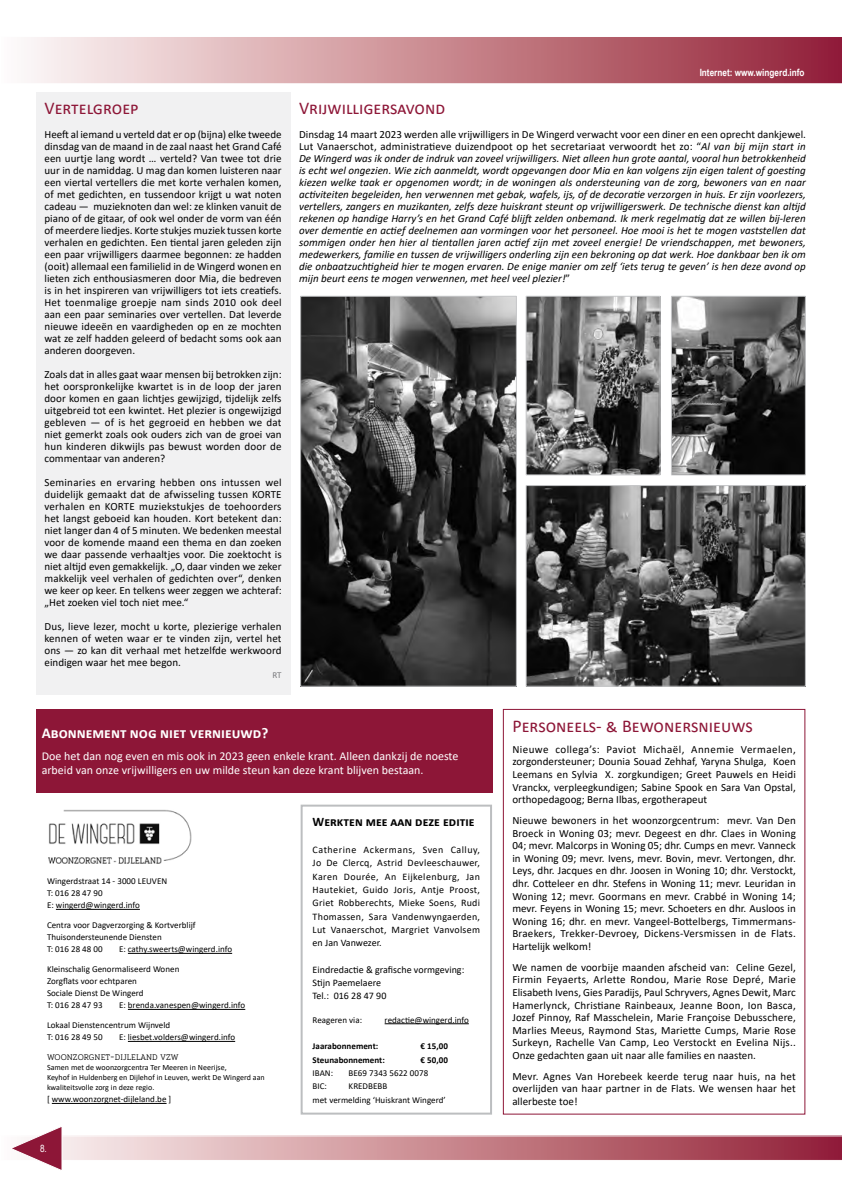
<style>
.page{position:relative;width:842px;height:1191px;background:#fff}
.page>*{position:absolute;margin:0;border:0;box-sizing:border-box;transform-origin:0 0}
.t1{font:18px "Calibri";color:#8d1637}
.t2{font:700 15px "Calibri";color:#fff}
.t3{font:700 13px "Calibri";color:#000}
.t4{font:12px/14.4px "Calibri";color:#fff}
.t5{font:11px/12px "Calibri";letter-spacing:.005em;color:#000;text-align:justify}
.t6{font:italic 11px/12px "Calibri";color:#000;text-align:justify}
.t7{font:10px/13.3px "Calibri";letter-spacing:.015em;color:#000;text-align:justify}
.t8{font:700 10px "Arial Narrow";color:#fff}
.t9{font:10px "Arial Narrow";color:#fff}
.t10{font:9px/12px "Calibri";color:#000}
.t11{font:700 9px "Calibri";color:#000}
.t12{font:9px "Calibri";color:#77787b}
.t13{font:8.4px "Bariol Serif";letter-spacing:.005em;color:#000}
.t14{font:8px/10px "Calibri";color:#000}
.s1{font-style:normal}
.s2{font-size:12px}
</style>
<div class="page">
<svg style="left:31px;top:37px;width:811px;height:47px;background:#c98b94"></svg>
<svg style="left:12px;top:1126px;width:830px;height:44px"></svg>
<hr style="left:56px;top:909px;width:84px;height:1px;background:#000">
<hr style="left:128px;top:953px;width:104px;height:1px;background:#000">
<hr style="left:128px;top:1009px;width:117px;height:1px;background:#000">
<hr style="left:128px;top:1041px;width:107px;height:1px;background:#000">
<hr style="left:52px;top:1103px;width:115px;height:1px;background:#000">
<hr style="left:385px;top:1023px;width:84px;height:1px;background:#000">
<div style="left:301px;top:804px;width:191px;height:310px;border:2px solid #bcbec0"></div>
<img style="left:48px;top:809px;width:144px;height:55px">
<div style="left:503px;top:709px;width:302px;height:405px;border:1px solid #8d1637"></div>
<div style="left:36px;top:709px;width:456px;height:83px;background:#8d1637"></div>
<div style="left:36px;top:92px;width:254px;height:602px;background:#f1f1f2"></div>
<img style="left:528px;top:298px;width:130px;height:175px">
<div style="left:526px;top:296px;width:134px;height:179px;border:1px solid #c7c8ca"></div>
<img style="left:302px;top:298px;width:213px;height:386px">
<div style="left:300px;top:296px;width:217px;height:390px;border:1px solid #c7c8ca"></div>
<img style="left:528px;top:487px;width:276px;height:197px">
<div style="left:526px;top:485px;width:280px;height:201px;border:1px solid #c7c8ca"></div>
<img style="left:673px;top:298px;width:131px;height:175px">
<div style="left:671px;top:296px;width:135px;height:179px;border:1px solid #c7c8ca"></div>
<h1 class="t1" style="left:45px;top:96px;width:96px">Vertelgroep</h1>
<p class="t5" style="left:45px;top:128px;width:239px">Heeft al iemand u verteld dat er op (bijna) elke tweede dinsdag van de maand in de zaal naast het Grand Café een uurtje lang wordt … verteld? Van twee tot drie uur in de namiddag. U mag dan komen luisteren naar een viertal vertellers die met korte verhalen komen, of met gedichten, en tussendoor krijgt u wat noten cadeau — muzieknoten dan wel: ze klinken vanuit de piano of de gitaar, of ook wel onder de vorm van één of meerdere liedjes. Korte stukjes muziek tussen korte verhalen en gedichten. Een tiental jaren geleden zijn een paar vrijwilligers daarmee begonnen: ze hadden (ooit) allemaal een familielid in de Wingerd wonen en lieten zich enthousiasmeren door Mia, die bedreven is in het inspireren van vrijwilligers tot iets creatiefs.<br>Het toenmalige groepje nam sinds 2010 ook deel aan een paar seminaries over vertellen. Dat leverde nieuwe ideeën en vaardigheden op en ze mochten wat ze zelf hadden geleerd of bedacht soms ook aan anderen doorgeven.</p>
<p class="t5" style="left:45px;top:368px;width:239px">Zoals dat in alles gaat waar mensen bij betrokken zijn: het oorspronkelijke kwartet is in de loop der jaren door komen en gaan lichtjes gewijzigd, tijdelijk zelfs uitgebreid tot een kwintet. Het plezier is ongewijzigd gebleven — of is het gegroeid en hebben we dat niet gemerkt zoals ook ouders zich van de groei van hun kinderen dikwijls pas bewust worden door de commentaar van anderen?</p>
<p class="t5" style="left:45px;top:476px;width:239px">Seminaries en ervaring hebben ons intussen wel duidelijk gemaakt dat de afwisseling tussen KORTE verhalen en KORTE muziekstukjes de toehoorders het langst geboeid kan houden. Kort betekent dan: niet langer dan 4 of 5 minuten. We bedenken meestal voor de komende maand een thema en dan zoeken we daar passende verhaaltjes voor. Die zoektocht is niet altijd even gemakkelijk. „O, daar vinden we zeker makkelijk veel verhalen of gedichten over“, denken we keer op keer. En telkens weer zeggen we achteraf: „Het zoeken viel toch niet mee.“</p>
<p class="t5" style="left:45px;top:620px;width:239px">Dus, lieve lezer, mocht u korte, plezierige verhalen kennen of weten waar er te vinden zijn, vertel het ons — zo kan dit verhaal met hetzelfde werkwoord eindigen waar het mee begon.</p>
<p class="t12" style="left:272px;top:669px;width:11px">RT</p>
<p class="t8" style="left:700px;top:65px;width:106px">Internet: www.wingerd.info</p>
<h1 class="t1" style="left:299px;top:96px;width:148px">Vrijwilligersavond</h1>
<p class="t6" style="left:299px;top:128px;width:508px"><span class="s1">Dinsdag 14 maart 2023 werden alle vrijwilligers in De Wingerd verwacht voor een diner en een oprecht dankjewel.<br>Lut Vanaerschot, administratieve duizendpoot op het secretariaat verwoordt het zo: “</span>Al van bij mijn start in De Wingerd was ik onder de indruk van zoveel vrijwilligers. Niet alleen hun grote aantal, vooral hun betrokkenheid is echt wel ongezien. Wie zich aanmeldt, wordt opgevangen door Mia en kan volgens zijn eigen talent of goesting kiezen welke taak er opgenomen wordt; in de woningen als ondersteuning van de zorg, bewoners van en naar activiteiten begeleiden, hen verwennen met gebak, wafels, ijs, of de decoratie verzorgen in huis. Er zijn voorlezers, vertellers, zangers en muzikanten, zelfs deze huiskrant steunt op vrijwilligerswerk. De technische dienst kan altijd rekenen op handige Harry’s en het Grand Café blijft zelden onbemand. Ik merk regelmatig dat ze willen bij-leren over dementie en actief deelnemen aan vormingen voor het personeel. Hoe mooi is het te mogen vaststellen dat sommigen onder hen hier al tientallen jaren actief zijn met zoveel energie! De vriendschappen, met bewoners, medewerkers, familie en tussen de vrijwilligers onderling zijn een bekroning op dat werk. Hoe dankbaar ben ik om die onbaatzuchtigheid hier te mogen ervaren. De enige manier om zelf ‘iets terug te geven’ is hen deze avond op mijn beurt eens te mogen verwennen, met heel veel plezier!<span class="s1">”</span></p>
<h2 class="t2" style="left:42px;top:723px;width:228px">Abonnement nog niet vernieuwd?</h2>
<p class="t4" style="left:42px;top:748px;width:418px">Doe het dan nog even en mis ook in 2023 geen enkele krant. Alleen dankzij de noeste arbeid van onze vrijwilligers en uw milde steun kan deze krant blijven bestaan.</p>
<p class="t10" style="left:47px;top:875px;width:122px">Wingerdstraat 14 - 3000 LEUVEN<br>T: 016 28 47 90<br>E: wingerd@wingerd.info</p>
<p class="t10" style="left:47px;top:919px;width:150px">Centra voor Dagverzorging &amp; Kortverblijf<br>Thuisondersteunende Diensten<br>T: 016 28 48 00</p>
<p class="t10" style="left:119px;top:943px;width:115px">E: cathy.sweerts@wingerd.info</p>
<p class="t10" style="left:47px;top:963px;width:134px">Kleinschalig Genormaliseerd Wonen<br>Zorgflats voor echtparen<br>Sociale Dienst De Wingerd<br>T: 016 28 47 93</p>
<p class="t10" style="left:119px;top:999px;width:128px">E: brenda.vanespen@wingerd.info</p>
<p class="t10" style="left:47px;top:1019px;width:125px">Lokaal Dienstencentrum Wijnveld<br>T: 016 28 49 50</p>
<p class="t10" style="left:119px;top:1031px;width:118px">E: liesbet.volders@wingerd.info</p>
<p class="t13" style="left:47px;top:1051px;width:133px">WOONZORGNET<span class="s2">-</span>DIJLELAND VZW</p>
<p class="t14" style="left:47px;top:1062px;width:219px">Samen met de woonzorgcentra Ter Meeren in Neerijse,<br>Keyhof in Huldenberg en Dijlehof in Leuven, werkt De Wingerd aan kwaliteitsvolle zorg in deze regio.</p>
<p class="t10" style="left:47px;top:1093px;width:126px">[ www.woonzorgnet-dijleland.be ]</p>
<p class="t9" style="left:40px;top:1141px;width:8px">8.</p>
<p class="t3" style="left:313px;top:813px;width:163px">Werkten mee aan deze editie</p>
<p class="t7" style="left:313px;top:842px;width:169px">Catherine Ackermans, Sven Calluy, Jo De Clercq, Astrid Devleeschauwer, Karen Dourée, An Eijkelenburg, Jan Hautekiet, Guido Joris, Antje Proost, Griet Robberechts, Mieke Soens, Rudi Thomassen, Sara Vandenwyngaerden, Lut Vanaerschot, Margriet Vanvolsem en Jan Vanwezer.</p>
<p class="t7" style="left:313px;top:962px;width:153px;text-align:left">Eindredactie &amp; grafische vormgeving:<br>Stijn Paemelaere<br>Tel.: 016 28 47 90</p>
<p class="t10" style="left:313px;top:1013px;width:51px">Reageren via:</p>
<p class="t10" style="left:385px;top:1013px;width:86px">redactie@wingerd.info</p>
<p class="t11" style="left:313px;top:1040px;width:67px">Jaarabonnement:</p>
<p class="t11" style="left:421px;top:1040px;width:29px">€ 15,00</p>
<p class="t11" style="left:313px;top:1053px;width:74px">Steunabonnement:</p>
<p class="t11" style="left:421px;top:1053px;width:29px">€ 50,00</p>
<p class="t10" style="left:313px;top:1066px;width:22px">IBAN:</p>
<p class="t10" style="left:349px;top:1066px;width:81px">BE69 7343 5622 0078</p>
<p class="t10" style="left:313px;top:1080px;width:16px">BIC:</p>
<p class="t10" style="left:313px;top:1079px;width:135px;line-height:13.3px;text-indent:36px">KREDBEBB<br>met vermelding ‘Huiskrant Wingerd’</p>
<h1 class="t1" style="left:512px;top:713px;width:242px">Personeels- &amp; Bewonersnieuws</h1>
<p class="t5" style="left:512px;top:742px;width:285px;line-height:12.6px">Nieuwe collega’s: Paviot Michaël, Annemie Vermaelen, zorgondersteuner; Dounia Souad Zehhaf, Yaryna Shulga, Koen Leemans en Sylvia X. zorgkundigen; Greet Pauwels en Heidi Vranckx, verpleegkundigen; Sabine Spook en Sara Van Opstal, orthopedagoog; Berna Ilbas, ergotherapeut</p>
<p class="t5" style="left:512px;top:814px;width:285px;line-height:12.6px">Nieuwe bewoners in het woonzorgcentrum: mevr. Van Den Broeck in Woning 03; mevr. Degeest en dhr. Claes in Woning 04; mevr. Malcorps in Woning 05; dhr. Cumps en mevr. Vanneck in Woning 09; mevr. Ivens, mevr. Bovin, mevr. Vertongen, dhr.<br>Leys, dhr. Jacques en dhr. Joosen in Woning 10; dhr. Verstockt, dhr. Cotteleer en dhr. Stefens in Woning 11; mevr. Leuridan in Woning 12; mevr. Goormans en mevr. Crabbé in Woning 14; mevr. Feyens in Woning 15; mevr. Schoeters en dhr. Ausloos in Woning 16; dhr. en mevr. Vangeel-Bottelbergs, Timmermans-Braekers, Trekker-Devroey, Dickens-Versmissen in de Flats.<br>Hartelijk welkom!</p>
<p class="t5" style="left:512px;top:960px;width:285px;line-height:12.6px">We namen de voorbije maanden afscheid van: Celine Gezel, Firmin Feyaerts, Arlette Rondou, Marie Rose Depré, Marie Elisabeth Ivens, Gies Paradijs, Paul Schryvers, Agnes Dewit, Marc Hamerlynck, Christiane Rainbeaux, Jeanne Boon, Ion Basca, Jozef Pinnoy, Raf Masschelein, Marie Françoise Debusschere, Marlies Meeus, Raymond Stas, Mariette Cumps, Marie Rose Surkeyn, Rachelle Van Camp, Leo Verstockt en Evelina Nijs..<br>Onze gedachten gaan uit naar alle families en naasten.</p>
<p class="t5" style="left:512px;top:1069px;width:285px;line-height:12.6px">Mevr. Agnes Van Horebeek keerde terug naar huis, na het overlijden van haar partner in de Flats. We wensen haar het allerbeste toe!</p>
</div>
